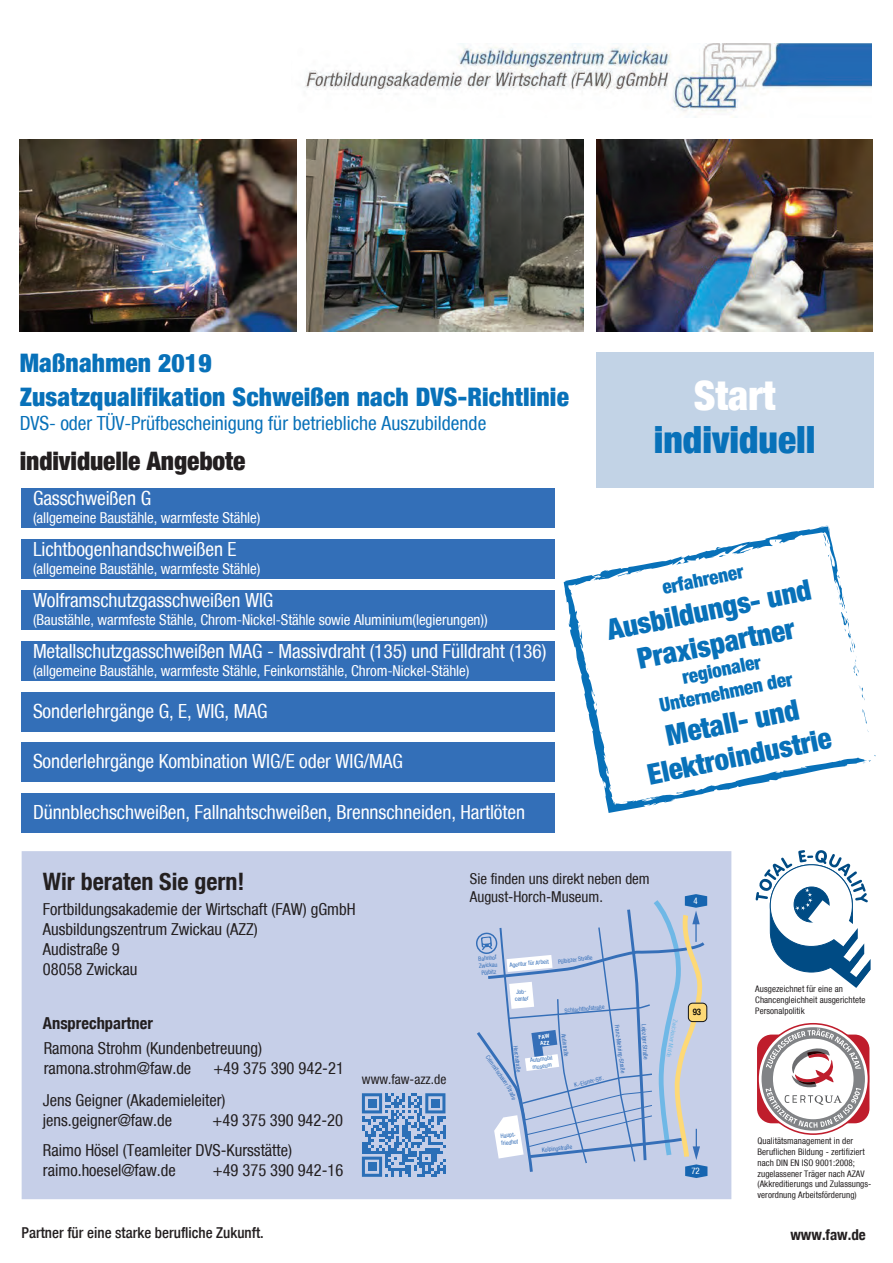
<style>
.page{position:relative;width:893px;height:1263px;background:#fff}
.page>*{position:absolute;margin:0;border:0;box-sizing:border-box;transform-origin:0 0}
.t1{font:900 condensed 40.5px "Helvetica Neue";color:#fff}
.t2{font:900 condensed 37.5px "Helvetica Neue";color:#0871b9}
.t3{font:900 condensed 28.65px/34.3px "Helvetica Neue";color:#0871b9;text-align:center}
.t4{font:900 condensed 25.5px/34.2px "Helvetica Neue";letter-spacing:.005em;color:#0871b9}
.t5{font:900 condensed 25.5px "Helvetica Neue";letter-spacing:-.005em;color:#231f20}
.t6{font:700 condensed 24px "Bfz";color:#231f20}
.t7{font:condensed 19.5px "Helvetica Neue";letter-spacing:-.005em;color:#fff}
.t8{font:condensed 19.5px "Helvetica Neue";color:#0871b9}
.t9{font:900 condensed 19.2px/23px "Helvetica Neue";color:#0871b9;text-align:center}
.t10{font:condensed 16.5px/20px "Bfz";color:#231f20}
.t11{font:700 condensed 16.5px "Bfz";color:#231f20}
.t12{font:condensed 15px "Helvetica Neue";letter-spacing:-.005em;color:#fff}
.t13{font:condensed 15px/18px "Bfz";color:#231f20}
.t14{font:500 condensed 15px "Bfz";color:#231f20}
.t15{font:700 condensed 15px "Bfz";color:#231f20}
.t16{font:condensed 13.5px "Bfz";color:#231f20}
.t17{font:condensed 9px/10.8px "Bfz";letter-spacing:.005em;color:#231f20}
.t18{font:condensed 8.85px "Bfz";color:#fff}
.t19{font:500 condensed 8.85px "Bfz";color:#000001}
.t20{font:condensed 6px/7.2px "Bfz";color:#356fb8;text-align:center}
.t21{font:condensed 6px "Bfz";color:#6fb8e6}
.t22{font:700 condensed 5.4px/6.4px "Bfz";color:#fff;scale:1.1 1}
</style>
<div class="page">
<img style="left:305px;top:43px;width:567px;height:74px">
<div style="left:596px;top:352px;width:277px;height:136px;background:#c2d3e6"></div>
<svg style="left:564px;top:528px;width:303px;height:285px"></svg>
<svg style="left:592px;top:576px;width:6px;height:6px"></svg>
<svg style="left:837px;top:571px;width:22px;height:106px"></svg>
<svg style="left:818px;top:526px;width:12px;height:23px"></svg>
<svg style="left:775px;top:540px;width:7px;height:4px"></svg>
<svg style="left:718px;top:554px;width:8px;height:3px"></svg>
<svg style="left:863px;top:754px;width:12px;height:10px"></svg>
<img style="left:596px;top:140px;width:277px;height:191px">
<img style="left:20px;top:140px;width:276px;height:191px">
<img style="left:307px;top:140px;width:276px;height:191px">
<div style="left:22px;top:489px;width:533px;height:39px;background:#336fb8"></div>
<div style="left:22px;top:539px;width:533px;height:39px;background:#336fb8"></div>
<div style="left:22px;top:590px;width:533px;height:39px;background:#336fb8"></div>
<div style="left:22px;top:641px;width:533px;height:39px;background:#336fb8"></div>
<div style="left:22px;top:692px;width:533px;height:39px;background:#336fb8"></div>
<div style="left:22px;top:743px;width:533px;height:39px;background:#336fb8"></div>
<div style="left:22px;top:794px;width:533px;height:39px;background:#336fb8"></div>
<div style="left:22px;top:851px;width:709px;height:348px;background:#c6cfe8"></div>
<svg style="left:757px;top:1023px;width:112px;height:112px"></svg>
<svg style="left:756px;top:850px;width:115px;height:138px"></svg>
<svg style="left:362px;top:1093px;width:83px;height:84px"></svg>
<div style="left:368px;top:1099px;width:8px;height:9px;background:#2b6fb7"></div>
<div style="left:431px;top:1099px;width:9px;height:9px;background:#2b6fb7"></div>
<div style="left:368px;top:1162px;width:8px;height:9px;background:#2b6fb7"></div>
<svg style="left:476px;top:894px;width:232px;height:284px"></svg>
<h3 class="t4" style="left:20px;top:345px;width:551px">Maßnahmen 2019<br>Zusatzqualifikation Schweißen nach DVS-Richtlinie</h3>
<p class="t8" style="left:20px;top:412px;width:468px">DVS- oder TÜV-Prüfbescheinigung für betriebliche Auszubildende</p>
<h3 class="t5" style="left:20px;top:445px;width:227px">individuelle Angebote</h3>
<p class="t7" style="left:33px;top:487px;width:120px">Gasschweißen G</p>
<p class="t12" style="left:33px;top:509px;width:229px">(allgemeine Baustähle, warmfeste Stähle)</p>
<p class="t7" style="left:33px;top:538px;width:205px">Lichtbogenhandschweißen E</p>
<p class="t12" style="left:33px;top:560px;width:229px">(allgemeine Baustähle, warmfeste Stähle)</p>
<p class="t7" style="left:33px;top:589px;width:242px">Wolframschutzgasschweißen WIG</p>
<p class="t12" style="left:33px;top:611px;width:456px">(Baustähle, warmfeste Stähle, Chrom-Nickel-Stähle sowie Aluminium(legierungen))</p>
<p class="t7" style="left:33px;top:640px;width:515px">Metallschutzgasschweißen MAG - Massivdraht (135) und Fülldraht (136)</p>
<p class="t12" style="left:33px;top:662px;width:438px">(allgemeine Baustähle, warmfeste Stähle, Feinkornstähle, Chrom-Nickel-Stähle)</p>
<p class="t7" style="left:33px;top:700px;width:236px">Sonderlehrgänge G, E, WIG, MAG</p>
<p class="t7" style="left:33px;top:750px;width:371px">Sonderlehrgänge Kombination WIG/E oder WIG/MAG</p>
<p class="t7" style="left:33px;top:801px;width:494px">Dünnblechschweißen, Fallnahtschweißen, Brennschneiden, Hartlöten</p>
<h1 class="t1" style="left:694px;top:371px;width:83px">Start</h1>
<h2 class="t2" style="left:654px;top:417px;width:163px">individuell</h2>
<p class="t9" style="left:660px;top:576px;width:84px;rotate:-11deg">erfahrener</p>
<h3 class="t3" style="left:604px;top:612px;width:209px;rotate:-11deg">Ausbildungs- und<br>Praxispartner</h3>
<p class="t9" style="left:653px;top:671px;width:137px;rotate:-11deg">regionaler<br>Unternehmen der</p>
<h3 class="t3" style="left:638px;top:723px;width:188px;rotate:-11deg">Metall- und<br>Elektroindustrie</h3>
<h3 class="t6" style="left:43px;top:866px;width:203px">Wir beraten Sie gern!</h3>
<p class="t10" style="left:43px;top:899px;width:314px">Fortbildungsakademie der Wirtschaft (FAW) gGmbH<br>Ausbildungszentrum Zwickau (AZZ)<br>Audistraße 9<br>08058 Zwickau</p>
<p class="t11" style="left:43px;top:1013px;width:111px">Ansprechpartner</p>
<p class="t10" style="left:44px;top:1038px;width:220px">Ramona Strohm (Kundenbetreuung) ramona.strohm@faw.de</p>
<p class="t10" style="left:213px;top:1058px;width:132px">+49 375 390 942-21</p>
<p class="t10" style="left:43px;top:1090px;width:184px">Jens Geigner (Akademieleiter) jens.geigner@faw.de</p>
<p class="t10" style="left:43px;top:1105px;width:302px;line-height:30.3px;text-indent:170px">+49 375 390 942-20<br>Raimo Hösel (Teamleiter DVS-Kursstätte)</p>
<p class="t10" style="left:43px;top:1160px;width:134px">raimo.hoesel@faw.de</p>
<p class="t10" style="left:213px;top:1160px;width:132px">+49 375 390 942-16</p>
<p class="t16" style="left:362px;top:1071px;width:86px">www.faw-azz.de</p>
<p class="t13" style="left:470px;top:869px;width:181px">Sie finden uns direkt neben dem<br>August-Horch-Museum.</p>
<p class="t18" style="left:694px;top:895px;width:6px">4</p>
<p class="t20" style="left:478px;top:955px;width:20px;rotate:-5deg">Bahnhof<br>Zwickau<br>Pölbitz</p>
<p class="t20" style="left:558px;top:958px;width:11px;rotate:-7deg">Pölb</p>
<p class="t20" style="left:567px;top:957px;width:17px;rotate:-8deg">itzer St</p>
<p class="t20" style="left:582px;top:955px;width:11px;rotate:-9deg">raße</p>
<p class="t20" style="left:509px;top:961px;width:41px;rotate:-5deg">Agentur für Arbeit</p>
<p class="t20" style="left:514px;top:988px;width:15px;rotate:-5deg">Job&shy;center</p>
<p class="t22" style="left:538px;top:1034px;width:11px;rotate:-7deg">FAW<br>AZZ</p>
<p class="t20" style="left:530px;top:1057px;width:24px;text-align:left;rotate:-7deg">Automobil museum</p>
<p class="t20" style="left:564px;top:1007px;width:41px;rotate:-5deg">Schlachthofstraße</p>
<p class="t20" style="left:520px;top:1048px;width:15px;rotate:83deg">orchst</p>
<p class="t20" style="left:490px;top:1054px;width:12px;rotate:54deg">Crim</p>
<p class="t20" style="left:496px;top:1062px;width:19px;rotate:55deg">mitscha</p>
<p class="t20" style="left:573px;top:1081px;width:32px;rotate:-14deg">K.-Eisner-Str.</p>
<p class="t20" style="left:621px;top:1024px;width:51px;rotate:83deg">Franz-Mehring-Straße</p>
<p class="t20" style="left:647px;top:1023px;width:37px;rotate:87deg">Leipziger Straße</p>
<p class="t21" style="left:679px;top:1020px;width:40px;rotate:100deg">Zwickauer Mulde</p>
<p class="t19" style="left:693px;top:1007px;width:10px">93</p>
<p class="t20" style="left:500px;top:1132px;width:19px;text-align:left;rotate:-5deg">Haupt&shy;friedhof</p>
<p class="t20" style="left:542px;top:1146px;width:32px;rotate:-6deg">Kolpingstraße</p>
<p class="t18" style="left:691px;top:1166px;width:10px">72</p>
<p class="t17" style="left:755px;top:983px;width:112px">Ausgezeichnet für eine an<br>Chancengleichheit ausgerichtete<br>Personalpolitik</p>
<p class="t17" style="left:757px;top:1135px;width:115px">Qualitätsmanagement in der<br>Beruflichen Bildung - zertifiziert nach DIN EN ISO 9001:2008; zugelassener Träger nach AZAV (Akkreditierungs und Zulassungs&shy;verordnung Arbeitsförderung)</p>
<p class="t14" style="left:22px;top:1223px;width:244px">Partner für eine starke berufliche Zukunft.</p>
<p class="t15" style="left:790px;top:1225px;width:77px">www.faw.de</p>
</div>
